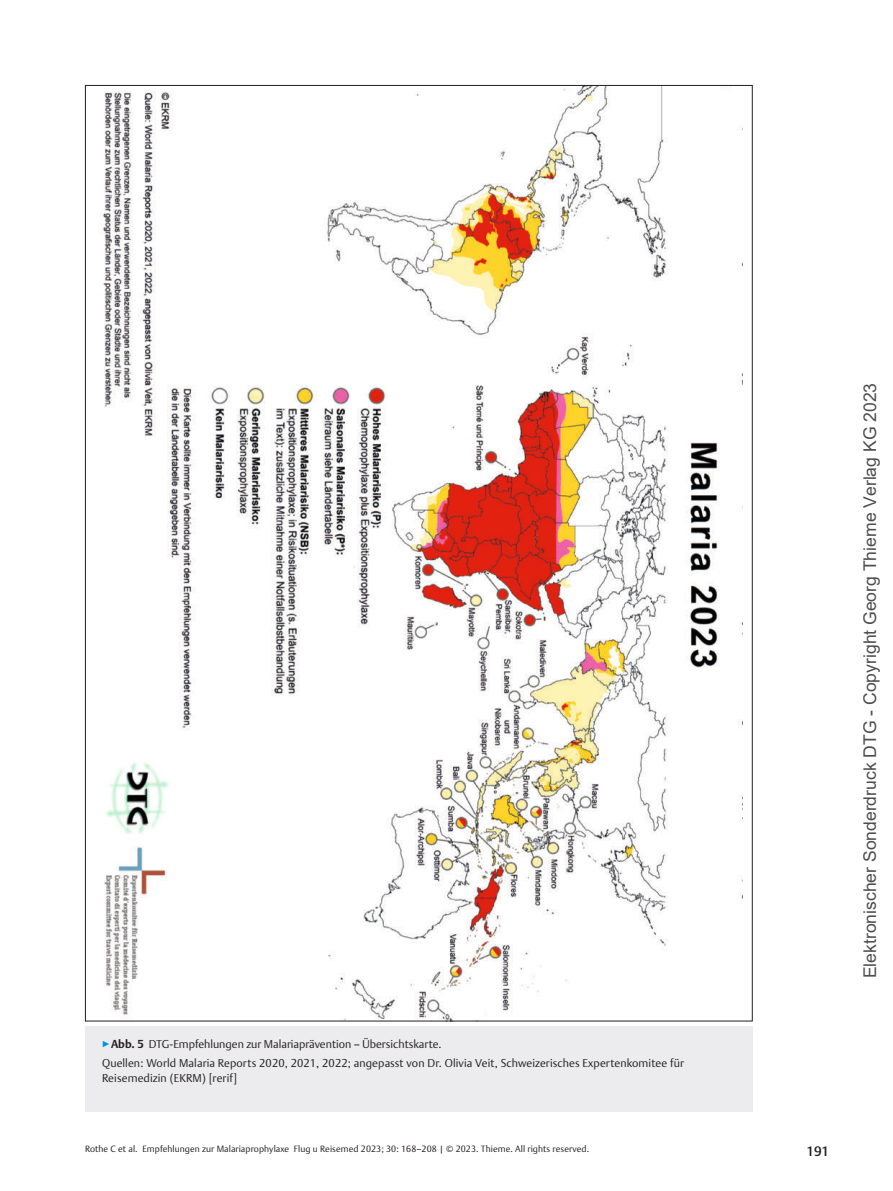
<style>
.page{position:relative;width:893px;height:1191px;background:#fff}
.page>*{position:absolute;margin:0;border:0;box-sizing:border-box;transform-origin:0 0}
.t1{font:17.55px "Arial";color:rgb(0 0 0/.7)}
.t2{font:500 13.5px "Thieme Argo 2011";color:#231f20}
.t3{font:300 11.25px/19.2px "Thieme Argo 2011";letter-spacing:.01em;color:#231f20}
.t4{font:300 9px "Thieme Argo 2011";letter-spacing:.01em;color:#231f20}
.s1{color:#0095d9}
.s2{font-weight:700}
</style>
<div class="page">
<img style="left:102px;top:87px;width:641px;height:932px">
<div style="left:85px;top:1026px;width:668px;height:85px;background:#ececee"></div>
<p class="t3" style="left:102px;top:1033px;width:583px"><span class="s1">▶</span><span class="s2">Abb. 5</span> DTG-Empfehlungen zur Malariaprävention – Übersichtskarte.<br>Quellen: World Malaria Reports 2020, 2021, 2022; angepasst von Dr. Olivia Veit, Schweizerisches Expertenkomitee für</p>
<p class="t3" style="left:102px;top:1068px;width:137px">Reisemedizin (EKRM) [rerif]</p>
<p class="t4" style="left:85px;top:1143px;width:506px">Rothe C et al. Empfehlungen zur Malariaprophylaxe Flug u Reisemed 2023; 30: 168–208 | © 2023. Thieme. All rights reserved.</p>
<h1 class="t1" style="left:858px;top:978px;width:597px;rotate:-90deg">Elektronischer Sonderdruck DTG - Copyright Georg Thieme Verlag KG 2023</h1>
<p class="t2" style="left:806px;top:1142px;width:24px">191</p>
</div>
